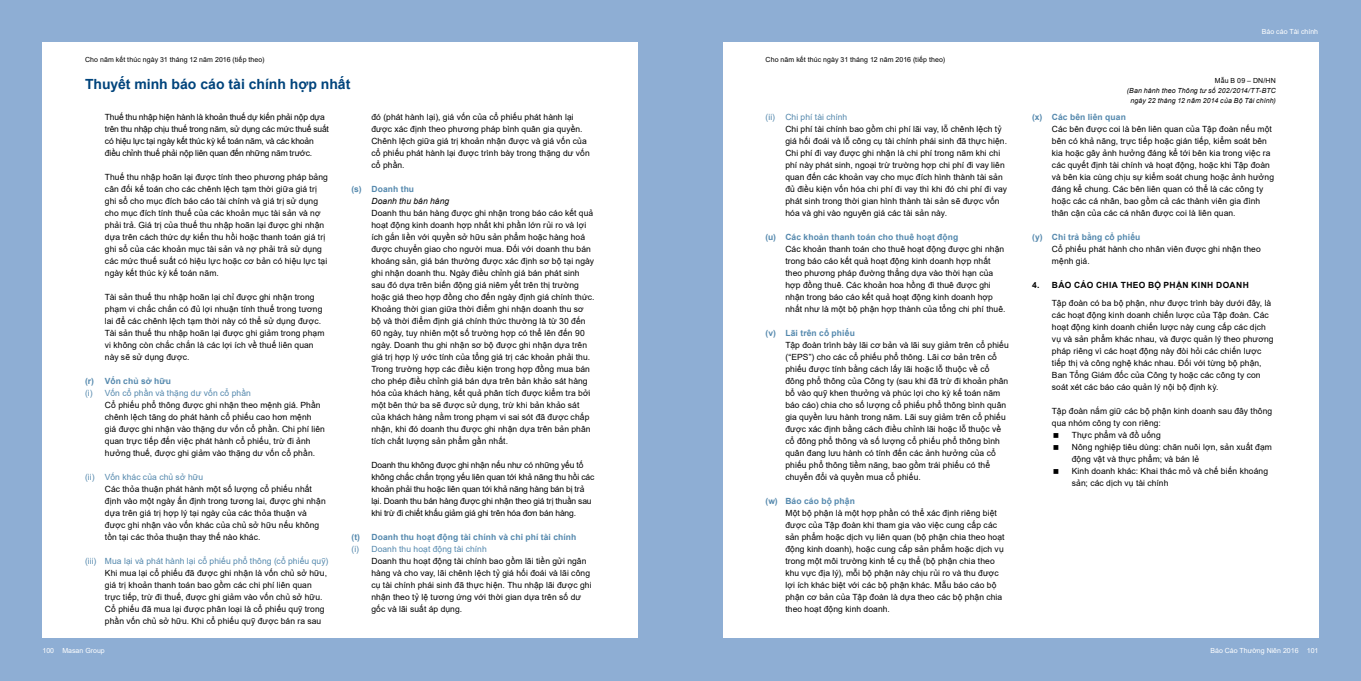
<style>
.page{position:relative;width:1361px;height:681px;background:#fff}
.page>*{position:absolute;margin:0;border:0;box-sizing:border-box;transform-origin:0 0}
.t1{font:700 14px "Arial";color:#00447c}
.t2{font:8.5px/12px "Arial";letter-spacing:.01em;color:#000}
.t3{font:8.5px/12px "Arial";letter-spacing:-.015em;color:#000}
.t4{font:700 8.5px "Arial";letter-spacing:.015em;color:#5488ad}
.t5{font:8.5px "Arial";letter-spacing:.01em;color:#5488ad}
.t6{font:700 8.5px "Arial";letter-spacing:.04em;color:#000}
.t7{font:italic 8.5px "Arial";letter-spacing:.005em;color:#000}
.t8{font:7px "Arial";letter-spacing:.015em;color:#000}
.t9{font:italic 7px/10px "Arial";letter-spacing:.015em;color:#000;text-align:center}
.t10{font:7px "Arial";color:#fff}
</style>
<div class="page">
<div style="left:0;top:0;width:1361px;height:680px;background:#8eaed4"></div>
<div style="left:723px;top:43px;width:595px;height:595px;background:#fff"></div>
<div style="left:43px;top:43px;width:595px;height:595px;background:#fff"></div>
<p class="t8" style="left:85px;top:55px;width:181px">Cho năm kết thúc ngày 31 tháng 12 năm 2016 (tiếp theo)</p>
<h1 class="t1" style="left:85px;top:74px;width:267px">Thuyết minh báo cáo tài chính hợp nhất</h1>
<p class="t3" style="left:105px;top:111px;width:225px">Thuế thu nhập hiện hành là khoản thuế dự kiến phải nộp dựa trên thu nhập chịu thuế trong năm, sử dụng các mức thuế suất có hiệu lực tại ngày kết thúc kỳ kế toán năm, và các khoản điều chỉnh thuế phải nộp liên quan đến những năm trước.</p>
<p class="t2" style="left:105px;top:171px;width:225px">Thuế thu nhập hoãn lại được tính theo phương pháp bảng cân đối kế toán cho các chênh lệch tạm thời giữa giá trị ghi sổ cho mục đích báo cáo tài chính và giá trị sử dụng cho mục đích tính thuế của các khoản mục tài sản và nợ phải trả. Giá trị của thuế thu nhập hoãn lại được ghi nhận dựa trên cách thức dự kiến thu hồi hoặc thanh toán giá trị ghi sổ của các khoản mục tài sản và nợ phải trả sử dụng các mức thuế suất có hiệu lực hoặc cơ bản có hiệu lực tại ngày kết thúc kỳ kế toán năm.</p>
<p class="t2" style="left:105px;top:291px;width:221px">Tài sản thuế thu nhập hoãn lại chỉ được ghi nhận trong phạm vi chắc chắn có đủ lợi nhuận tính thuế trong tương lai để các chênh lệch tạm thời này có thể sử dụng được.<br>Tài sản thuế thu nhập hoãn lại được ghi giảm trong phạm vi không còn chắc chắn là các lợi ích về thuế liên quan này sẽ sử dụng được.</p>
<p class="t4" style="left:85px;top:375px;width:87px">(r) Vốn chủ sở hữu</p>
<p class="t5" style="left:85px;top:387px;width:167px">(i) Vốn cổ phần và thặng dư vốn cổ phần</p>
<p class="t2" style="left:105px;top:399px;width:221px">Cổ phiếu phổ thông được ghi nhận theo mệnh giá. Phần chênh lệch tăng do phát hành cổ phiếu cao hơn mệnh giá được ghi nhận vào thặng dư vốn cổ phần. Chi phí liên quan trực tiếp đến việc phát hành cổ phiếu, trừ đi ảnh hưởng thuế, được ghi giảm vào thặng dư vốn cổ phần.</p>
<p class="t5" style="left:85px;top:471px;width:120px">(ii) Vốn khác của chủ sở hữu</p>
<p class="t2" style="left:105px;top:483px;width:222px">Các thỏa thuận phát hành một số lượng cổ phiếu nhất định vào một ngày ấn định trong tương lai, được ghi nhận dựa trên giá trị hợp lý tại ngày của các thỏa thuận và được ghi nhận vào vốn khác của chủ sở hữu nếu không tồn tại các thỏa thuận thay thế nào khác.</p>
<p class="t5" style="left:85px;top:555px;width:245px">(iii) Mua lại và phát hành lại cổ phiếu phổ thông (cổ phiếu quỹ)</p>
<p class="t2" style="left:105px;top:567px;width:224px">Khi mua lại cổ phiếu đã được ghi nhận là vốn chủ sở hữu, giá trị khoản thanh toán bao gồm các chi phí liên quan trực tiếp, trừ đi thuế, được ghi giảm vào vốn chủ sở hữu.<br>Cổ phiếu đã mua lại được phân loại là cổ phiếu quỹ trong phần vốn chủ sở hữu. Khi cổ phiếu quỹ được bán ra sau</p>
<p class="t2" style="left:371px;top:111px;width:220px">đó (phát hành lại), giá vốn của cổ phiếu phát hành lại được xác định theo phương pháp bình quân gia quyền.<br>Chênh lệch giữa giá trị khoản nhận được và giá vốn của cổ phiếu phát hành lại được trình bày trong thặng dư vốn cổ phần.</p>
<p class="t4" style="left:352px;top:183px;width:64px">(s) Doanh thu</p>
<p class="t7" style="left:371px;top:195px;width:79px">Doanh thu bán hàng</p>
<p class="t2" style="left:371px;top:207px;width:225px">Doanh thu bán hàng được ghi nhận trong báo cáo kết quả hoạt động kinh doanh hợp nhất khi phần lớn rủi ro và lợi ích gắn liền với quyền sở hữu sản phẩm hoặc hàng hoá được chuyển giao cho người mua. Đối với doanh thu bán khoáng sản, giá bán thường được xác định sơ bộ tại ngày ghi nhận doanh thu. Ngày điều chỉnh giá bán phát sinh sau đó dựa trên biến động giá niêm yết trên thị trường hoặc giá theo hợp đồng cho đến ngày định giá chính thức.<br>Khoảng thời gian giữa thời điểm ghi nhận doanh thu sơ bộ và thời điểm định giá chính thức thường là từ 30 đến 60 ngày, tuy nhiên một số trường hợp có thể lên đến 90 ngày. Doanh thu ghi nhận sơ bộ được ghi nhận dựa trên giá trị hợp lý ước tính của tổng giá trị các khoản phải thu.<br>Trong trường hợp các điều kiện trong hợp đồng mua bán cho phép điều chỉnh giá bán dựa trên bản khảo sát hàng hóa của khách hàng, kết quả phân tích được kiểm tra bởi một bên thứ ba sẽ được sử dụng, trừ khi bản khảo sát của khách hàng nằm trong phạm vi sai sót đã được chấp nhận, khi đó doanh thu được ghi nhận dựa trên bản phân tích chất lượng sản phẩm gần nhất.</p>
<p class="t3" style="left:371px;top:459px;width:224px">Doanh thu không được ghi nhận nếu như có những yếu tố không chắc chắn trọng yếu liên quan tới khả năng thu hồi các khoản phải thu hoặc liên quan tới khả năng hàng bán bị trả lại. Doanh thu bán hàng được ghi nhận theo giá trị thuần sau khi trừ đi chiết khấu giảm giá ghi trên hóa đơn bán hàng.</p>
<p class="t4" style="left:352px;top:531px;width:226px">(t) Doanh thu hoạt động tài chính và chi phí tài chính</p>
<p class="t5" style="left:352px;top:543px;width:137px">(i) Doanh thu hoạt động tài chính</p>
<p class="t2" style="left:371px;top:555px;width:222px">Doanh thu hoạt động tài chính bao gồm lãi tiền gửi ngân hàng và cho vay, lãi chênh lệch tỷ giá hối đoái và lãi công cụ tài chính phái sinh đã thực hiện. Thu nhập lãi được ghi nhận theo tỷ lệ tương ứng với thời gian dựa trên số dư gốc và lãi suất áp dụng.</p>
<p class="t8" style="left:765px;top:55px;width:181px">Cho năm kết thúc ngày 31 tháng 12 năm 2016 (tiếp theo)</p>
<p class="t5" style="left:765px;top:111px;width:83px">(ii) Chi phí tài chính</p>
<p class="t2" style="left:785px;top:123px;width:223px">Chi phí tài chính bao gồm chi phí lãi vay, lỗ chênh lệch tỷ giá hối đoái và lỗ công cụ tài chính phái sinh đã thực hiện.<br>Chi phí đi vay được ghi nhận là chi phí trong năm khi chi phí này phát sinh, ngoại trừ trường hợp chi phí đi vay liên quan đến các khoản vay cho mục đích hình thành tài sản đủ điều kiện vốn hóa chi phí đi vay thì khi đó chi phí đi vay phát sinh trong thời gian hình thành tài sản sẽ được vốn hóa và ghi vào nguyên giá các tài sản này.</p>
<p class="t4" style="left:765px;top:231px;width:194px">(u) Các khoản thanh toán cho thuê hoạt động</p>
<p class="t2" style="left:785px;top:243px;width:222px">Các khoản thanh toán cho thuê hoạt động được ghi nhận trong báo cáo kết quả hoạt động kinh doanh hợp nhất theo phương pháp đường thẳng dựa vào thời hạn của hợp đồng thuê. Các khoản hoa hồng đi thuê được ghi nhận trong báo cáo kết quả hoạt động kinh doanh hợp nhất như là một bộ phận hợp thành của tổng chi phí thuê.</p>
<p class="t4" style="left:765px;top:327px;width:91px">(v) Lãi trên cổ phiếu</p>
<p class="t2" style="left:785px;top:339px;width:225px">Tập đoàn trình bày lãi cơ bản và lãi suy giảm trên cổ phiếu (“EPS”) cho các cổ phiếu phổ thông. Lãi cơ bản trên cổ phiếu được tính bằng cách lấy lãi hoặc lỗ thuộc về cổ đông phổ thông của Công ty (sau khi đã trừ đi khoản phân bổ vào quỹ khen thưởng và phúc lợi cho kỳ kế toán năm báo cáo) chia cho số lượng cổ phiếu phổ thông bình quân gia quyền lưu hành trong năm. Lãi suy giảm trên cổ phiếu được xác định bằng cách điều chỉnh lãi hoặc lỗ thuộc về cổ đông phổ thông và số lượng cổ phiếu phổ thông bình quân đang lưu hành có tính đến các ảnh hưởng của cổ phiếu phổ thông tiềm năng, bao gồm trái phiếu có thể chuyển đổi và quyền mua cổ phiếu.</p>
<p class="t4" style="left:765px;top:495px;width:91px">(w) Báo cáo bộ phận</p>
<p class="t2" style="left:785px;top:507px;width:221px">Một bộ phận là một hợp phần có thể xác định riêng biệt được của Tập đoàn khi tham gia vào việc cung cấp các sản phẩm hoặc dịch vụ liên quan (bộ phận chia theo hoạt động kinh doanh), hoặc cung cấp sản phẩm hoặc dịch vụ trong một môi trường kinh tế cụ thể (bộ phận chia theo khu vực địa lý), mỗi bộ phận này chịu rủi ro và thu được lợi ích khác biệt với các bộ phận khác. Mẫu báo cáo bộ phận cơ bản của Tập đoàn là dựa theo các bộ phận chia theo hoạt động kinh doanh.</p>
<p class="t10" style="left:1262px;top:27px;width:58px">Báo cáo Tài chính</p>
<p class="t8" style="left:1214px;top:76px;width:63px">Mẫu B 09 – DN/HN</p>
<p class="t9" style="left:1127px;top:86px;width:151px">(Ban hành theo Thông tư số 202/2014/TT-BTC ngày 22 tháng 12 năm 2014 của Bộ Tài chính)</p>
<p class="t4" style="left:1032px;top:111px;width:95px">(x) Các bên liên quan</p>
<p class="t2" style="left:1052px;top:123px;width:224px">Các bên được coi là bên liên quan của Tập đoàn nếu một bên có khả năng, trực tiếp hoặc gián tiếp, kiểm soát bên kia hoặc gây ảnh hưởng đáng kể tới bên kia trong việc ra các quyết định tài chính và hoạt động, hoặc khi Tập đoàn và bên kia cùng chịu sự kiểm soát chung hoặc ảnh hưởng đáng kể chung. Các bên liên quan có thể là các công ty hoặc các cá nhân, bao gồm cả các thành viên gia đình thân cận của các cá nhân được coi là liên quan.</p>
<p class="t4" style="left:1032px;top:231px;width:110px">(y) Chi trả bằng cổ phiếu</p>
<p class="t2" style="left:1052px;top:243px;width:210px">Cổ phiếu phát hành cho nhân viên được ghi nhận theo mệnh giá.</p>
<p class="t6" style="left:1032px;top:279px;width:218px">4. BÁO CÁO CHIA THEO BỘ PHẬN KINH DOANH</p>
<p class="t2" style="left:1052px;top:296px;width:223px">Tập đoàn có ba bộ phận, như được trình bày dưới đây, là các hoạt động kinh doanh chiến lược của Tập đoàn. Các hoạt động kinh doanh chiến lược này cung cấp các dịch vụ và sản phẩm khác nhau, và được quản lý theo phương pháp riêng vì các hoạt động này đòi hỏi các chiến lược tiếp thị và công nghệ khác nhau. Đối với từng bộ phận, Ban Tổng Giám đốc của Công ty hoặc các công ty con soát xét các báo cáo quản lý nội bộ định kỳ.</p>
<p class="t2" style="left:1052px;top:405px;width:222px">Tập đoàn nắm giữ các bộ phận kinh doanh sau đây thông</p>
<p class="t2" style="left:1052px;top:417px;width:110px">qua nhóm công ty con riêng:</p>
<p class="t2" style="left:1071px;top:429px;width:90px">Thực phẩm và đồ uống</p>
<p class="t2" style="left:1071px;top:441px;width:202px">Nông nghiệp tiêu dùng: chăn nuôi lợn, sản xuất đạm</p>
<p class="t2" style="left:1071px;top:453px;width:129px">động vật và thực phẩm; và bán lẻ</p>
<p class="t2" style="left:1071px;top:465px;width:198px">Kinh doanh khác: Khai thác mỏ và chế biến khoáng</p>
<p class="t2" style="left:1071px;top:477px;width:98px">sản; các dịch vụ tài chính</p>
<p class="t10" style="left:43px;top:645px;width:64px">100 Masan Group</p>
<p class="t10" style="left:1210px;top:645px;width:110px">Báo Cáo Thường Niên 2016 101</p>
</div>
